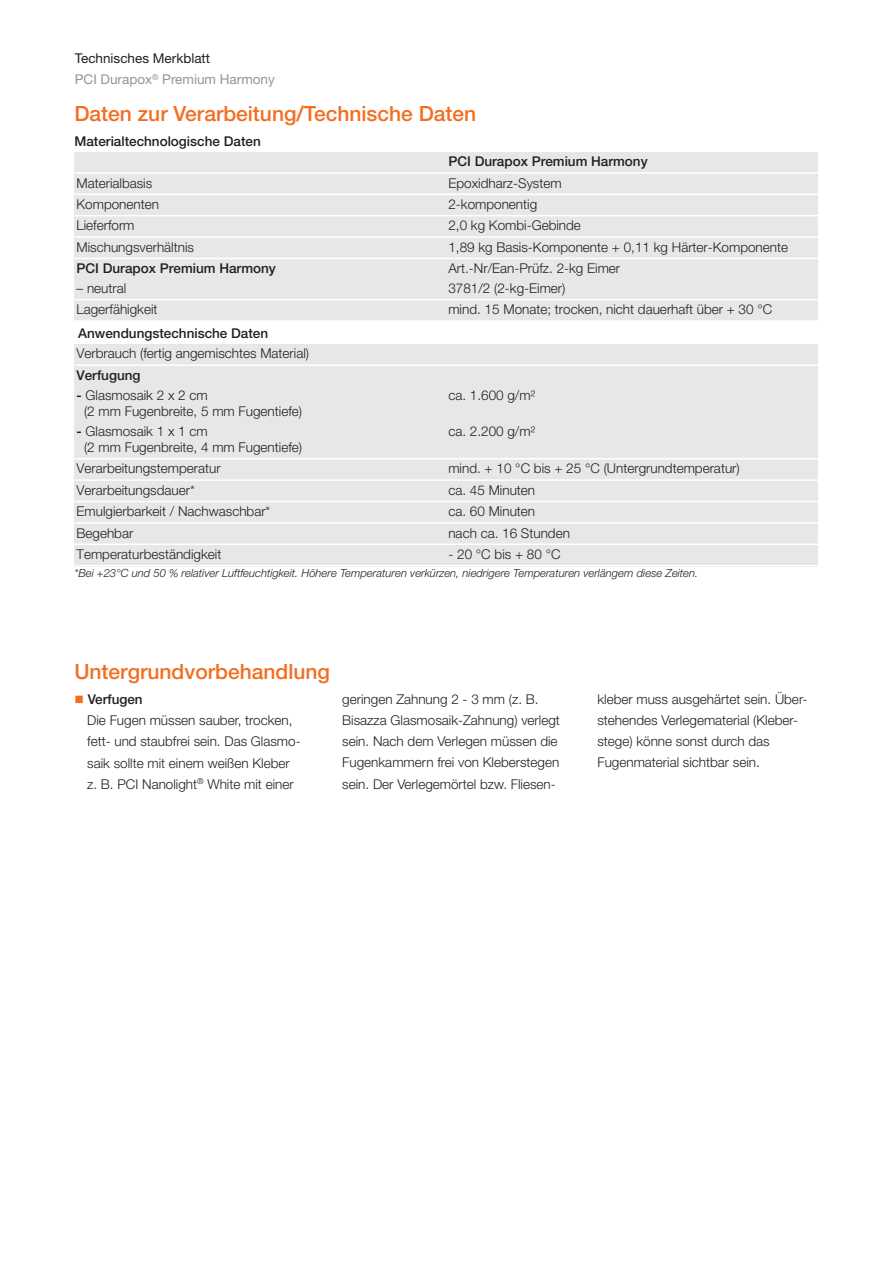
<style>
.page{position:relative;width:893px;height:1263px;background:#fff}
.page>*{position:absolute;margin:0;border:0;box-sizing:border-box;transform-origin:0 0}
.t1{font:500 21px "Helvetica Neue LT Pro";color:#f36e21}
.t2{font:300 13.5px/21.3px "Helvetica Neue LT Pro";color:#231f20}
.t3{font:500 13.5px "Helvetica Neue LT Pro";color:#231f20}
.t4{font:13.5px/21.3px "Helvetica Neue LT Pro";color:#939598}
.t5{font:italic 300 11.25px "Helvetica Neue LT Pro";color:#231f20}
.s1{color:#231f20}
.s2{font-weight:500}
.s3{color:#f36e21}
</style>
<div class="page">
<div style="left:74px;top:152px;width:372px;height:21px;background:#e6e7e9"></div>
<div style="left:446px;top:152px;width:372px;height:21px;background:#e6e7e9"></div>
<div style="left:74px;top:173px;width:372px;height:21px;background:#e6e7e9"></div>
<div style="left:446px;top:173px;width:372px;height:21px;background:#e6e7e9"></div>
<div style="left:74px;top:194px;width:372px;height:22px;background:#e6e7e9"></div>
<div style="left:446px;top:194px;width:372px;height:22px;background:#e6e7e9"></div>
<div style="left:74px;top:216px;width:372px;height:21px;background:#e6e7e9"></div>
<div style="left:446px;top:216px;width:372px;height:21px;background:#e6e7e9"></div>
<div style="left:74px;top:237px;width:372px;height:21px;background:#e6e7e9"></div>
<div style="left:446px;top:237px;width:372px;height:21px;background:#e6e7e9"></div>
<div style="left:74px;top:258px;width:372px;height:21px;background:#e6e7e9"></div>
<div style="left:446px;top:258px;width:372px;height:21px;background:#e6e7e9"></div>
<div style="left:74px;top:279px;width:372px;height:21px;background:#e6e7e9"></div>
<div style="left:446px;top:279px;width:372px;height:21px;background:#e6e7e9"></div>
<div style="left:74px;top:300px;width:372px;height:22px;background:#e6e7e9"></div>
<div style="left:446px;top:300px;width:372px;height:22px;background:#e6e7e9"></div>
<hr style="left:74px;top:172px;width:744px;height:2px;background:#fff">
<hr style="left:74px;top:194px;width:744px;height:1px;background:#fff">
<hr style="left:74px;top:215px;width:744px;height:1px;background:#fff">
<hr style="left:74px;top:236px;width:744px;height:2px;background:#fff">
<hr style="left:74px;top:258px;width:744px;height:1px;background:#fff">
<hr style="left:74px;top:299px;width:744px;height:1px;background:#fff">
<hr style="left:74px;top:320px;width:744px;height:2px;background:#fff">
<div style="left:74px;top:345px;width:372px;height:20px;background:#e6e7e9"></div>
<div style="left:446px;top:345px;width:372px;height:20px;background:#e6e7e9"></div>
<div style="left:74px;top:365px;width:372px;height:21px;background:#e6e7e9"></div>
<div style="left:446px;top:365px;width:372px;height:21px;background:#e6e7e9"></div>
<div style="left:74px;top:386px;width:372px;height:36px;background:#e6e7e9"></div>
<div style="left:446px;top:386px;width:372px;height:36px;background:#e6e7e9"></div>
<div style="left:74px;top:422px;width:372px;height:37px;background:#e6e7e9"></div>
<div style="left:446px;top:422px;width:372px;height:37px;background:#e6e7e9"></div>
<div style="left:74px;top:459px;width:372px;height:21px;background:#e6e7e9"></div>
<div style="left:446px;top:459px;width:372px;height:21px;background:#e6e7e9"></div>
<div style="left:74px;top:480px;width:372px;height:21px;background:#e6e7e9"></div>
<div style="left:446px;top:480px;width:372px;height:21px;background:#e6e7e9"></div>
<div style="left:74px;top:501px;width:372px;height:22px;background:#e6e7e9"></div>
<div style="left:446px;top:501px;width:372px;height:22px;background:#e6e7e9"></div>
<div style="left:74px;top:523px;width:372px;height:21px;background:#e6e7e9"></div>
<div style="left:446px;top:523px;width:372px;height:21px;background:#e6e7e9"></div>
<div style="left:74px;top:544px;width:372px;height:22px;background:#e6e7e9"></div>
<div style="left:446px;top:544px;width:372px;height:22px;background:#e6e7e9"></div>
<hr style="left:74px;top:364px;width:744px;height:2px;background:#fff">
<hr style="left:74px;top:458px;width:744px;height:1px;background:#fff">
<hr style="left:74px;top:479px;width:744px;height:2px;background:#fff">
<hr style="left:74px;top:501px;width:744px;height:1px;background:#fff">
<hr style="left:74px;top:522px;width:744px;height:2px;background:#fff">
<hr style="left:74px;top:543px;width:744px;height:2px;background:#fff">
<hr style="left:74px;top:565px;width:744px;height:1px;background:#fff">
<p class="t4" style="left:75px;top:49px;width:202px"><span class="s1">Technisches Merkblatt<br></span>PCI Durapox<sup>®</sup> Premium Harmony</p>
<h1 class="t1" style="left:74px;top:106px;width:403px">Daten zur Verarbeitung/Technische Daten</h1>
<p class="t3" style="left:74px;top:136px;width:188px">Materialtechnologische Daten</p>
<p class="t3" style="left:448px;top:157px;width:201px">PCI Durapox Premium Harmony</p>
<p class="t2" style="left:77px;top:173px;width:77px">Materialbasis</p>
<p class="t2" style="left:448px;top:173px;width:115px">Epoxidharz-System</p>
<p class="t2" style="left:77px;top:195px;width:84px">Komponenten</p>
<p class="t2" style="left:448px;top:195px;width:90px">2-komponentig</p>
<p class="t2" style="left:77px;top:216px;width:60px">Lieferform</p>
<p class="t2" style="left:448px;top:216px;width:134px">2,0 kg Kombi-Gebinde</p>
<p class="t2" style="left:77px;top:237px;width:119px">Mischungsverhältnis</p>
<p class="t2" style="left:448px;top:237px;width:341px">1,89 kg Basis-Komponente + 0,11 kg Härter-Komponente</p>
<p class="t3" style="left:77px;top:263px;width:201px">PCI Durapox Premium Harmony</p>
<p class="t2" style="left:448px;top:259px;width:173px">Art.-Nr/Ean-Prüfz. 2-kg Eimer</p>
<p class="t2" style="left:77px;top:279px;width:51px">– neutral</p>
<p class="t2" style="left:448px;top:279px;width:119px">3781/2 (2-kg-Eimer)</p>
<p class="t2" style="left:77px;top:300px;width:83px">Lagerfähigkeit</p>
<p class="t2" style="left:448px;top:300px;width:325px">mind. 15 Monate; trocken, nicht dauerhaft über + 30 °C</p>
<p class="t2" style="left:77px;top:344px;width:234px">Verbrauch (fertig angemischtes Material)</p>
<p class="t3" style="left:77px;top:370px;width:66px">Verfugung</p>
<p class="t2" style="left:84px;top:388px;width:220px;line-height:16.2px;text-indent:-8px"><span class="s2">-</span> Glasmosaik 2 x 2 cm<br>(2 mm Fugenbreite, 5 mm Fugentiefe)</p>
<p class="t2" style="left:448px;top:386px;width:88px">ca. 1.600 g/m²</p>
<p class="t2" style="left:84px;top:424px;width:220px;line-height:16.2px;text-indent:-8px"><span class="s2">-</span> Glasmosaik 1 x 1 cm<br>(2 mm Fugenbreite, 4 mm Fugentiefe)</p>
<p class="t2" style="left:448px;top:422px;width:88px">ca. 2.200 g/m²</p>
<p class="t2" style="left:77px;top:459px;width:146px">Verarbeitungstemperatur</p>
<p class="t2" style="left:448px;top:459px;width:293px">mind. + 10 °C bis + 25 °C (Untergrundtemperatur)</p>
<p class="t2" style="left:77px;top:481px;width:120px">Verarbeitungsdauer*</p>
<p class="t2" style="left:448px;top:481px;width:88px">ca. 45 Minuten</p>
<p class="t2" style="left:77px;top:502px;width:195px">Emulgierbarkeit / Nachwaschbar*</p>
<p class="t2" style="left:448px;top:502px;width:88px">ca. 60 Minuten</p>
<p class="t2" style="left:77px;top:523px;width:58px">Begehbar</p>
<p class="t2" style="left:448px;top:523px;width:123px">nach ca. 16 Stunden</p>
<p class="t2" style="left:77px;top:545px;width:146px">Temperaturbeständigkeit</p>
<p class="t2" style="left:448px;top:545px;width:114px">- 20 °C bis + 80 °C</p>
<p class="t3" style="left:78px;top:328px;width:192px">Anwendungstechnische Daten</p>
<p class="t5" style="left:74px;top:569px;width:625px">*Bei +23°C und 50 % relativer Luftfeuchtigkeit. Höhere Temperaturen verkürzen, niedrigere Temperaturen verlängern diese Zeiten.</p>
<h1 class="t1" style="left:74px;top:664px;width:257px">Untergrundvorbehandlung</h1>
<p class="t2" style="left:87px;top:689px;width:215px;text-indent:-13px"><span class="s3">■</span> <span class="s2">Verfugen<br></span>Die Fugen müssen sauber, trocken, fett- und staubfrei sein. Das Glasmo&shy;saik sollte mit einem weißen Kleber z. B. PCI Nanolight<sup>®</sup> White mit einer</p>
<p class="t2" style="left:342px;top:689px;width:219px">geringen Zahnung 2 - 3 mm (z. B.<br>Bisazza Glasmosaik-Zahnung) verlegt sein. Nach dem Verlegen müssen die Fugenkammern frei von Kleberstegen sein. Der Verlegemörtel bzw. Fliesen-</p>
<p class="t2" style="left:597px;top:689px;width:212px">kleber muss ausgehärtet sein. Über&shy;stehendes Verlegematerial (Kleber&shy;stege) könne sonst durch das Fugenmaterial sichtbar sein.</p>
</div>
